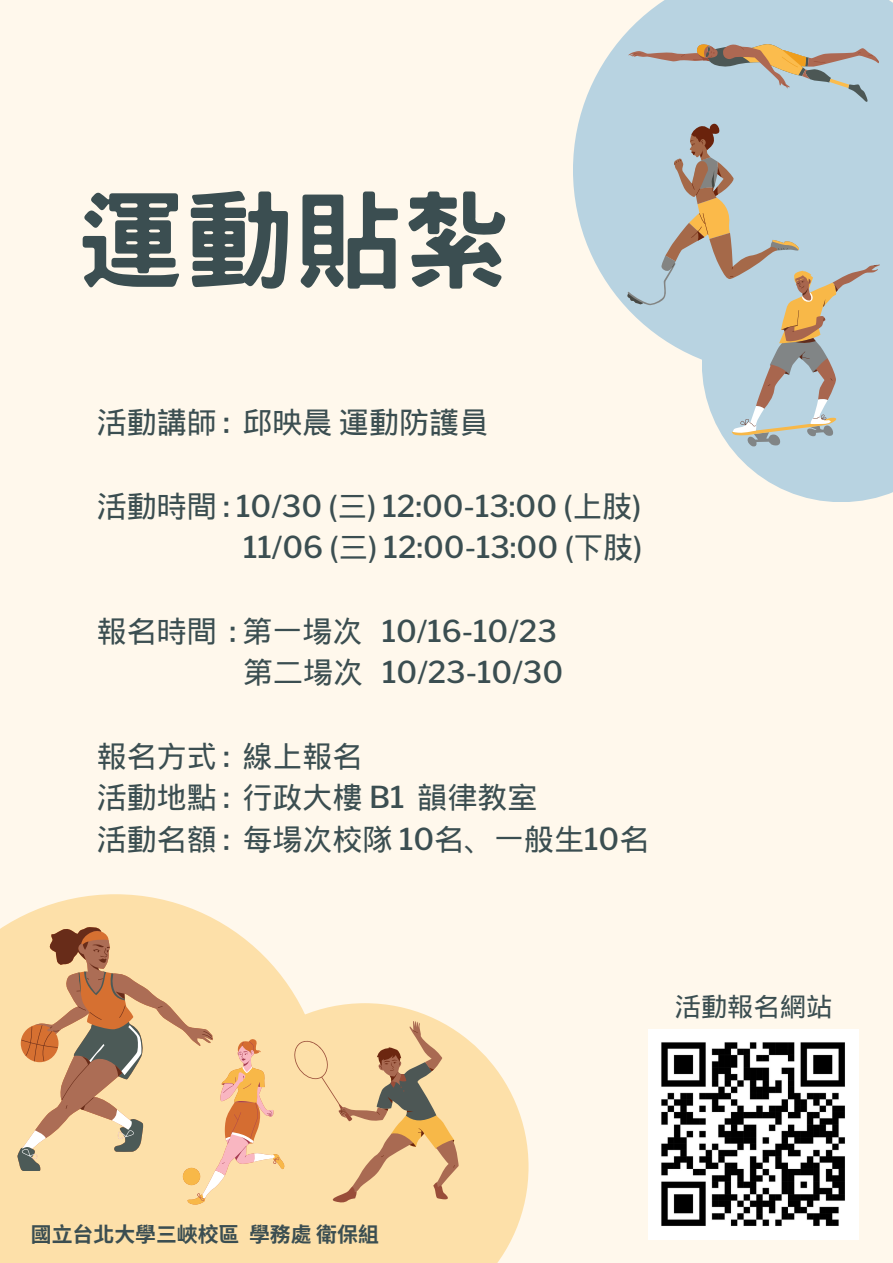
<style>
.page{position:relative;width:893px;height:1263px;background:#fff8ec}
.page>*{position:absolute;margin:0;border:0;box-sizing:border-box;transform-origin:0 0}
.t1{font:800 108.07px "Han Wang Hei";color:#3b4e51}
.t2{font:500 30px/41.6px "Libre Franklin";color:#3b4e51;text-align:right}
.t3{font:30px/41.6px "Wen Quan Yi Micro Hei";color:#3b4e51}
.t4{font:26.25px "Wen Quan Yi Micro Hei";color:#3b4e51}
.t5{font:700 20.85px "Noto Sans TC";color:#3b4e51}
.s1{font-family:"Libre Franklin";font-weight:500}
.s2{font-family:"Wen Quan Yi Micro Hei";font-weight:400}
</style>
<div class="page">
<svg style="left:0;top:894px;width:299px;height:369px;fill:#fde0a9"></svg>
<svg style="left:730px;top:374px;width:163px;height:128px;fill:#b8d3e1"></svg>
<svg style="left:573px;top:0;width:320px;height:374px;fill:#b8d3e1"></svg>
<svg style="left:627px;top:43px;width:252px;height:60px;background:#b5bebe"></svg>
<svg style="left:627px;top:122px;width:253px;height:325px;background:#bfcccf"></svg>
<svg style="left:201px;top:1003px;width:327px;height:260px;fill:#fde0a9"></svg>
<svg style="left:17px;top:926px;width:268px;height:279px;background:#e9c696"></svg>
<svg style="left:292px;top:1020px;width:167px;height:183px;background:#e8c896"></svg>
<img style="left:649px;top:1030px;width:209px;height:209px">
<p class="t1" style="left:77px;top:186px;width:434px">運動貼紮</p>
<h1 class="t3" style="left:97px;top:402px;width:394px">活動講師 <span class="s1">:</span> 邱映晨運動防護員</h1>
<p class="t2" style="left:97px;top:485px;width:547px"><span class="s2">活動時間</span> : 10/30 (<span class="s2">三</span>) 12:00-13:00 (<span class="s2">上肢</span>)<br>11/06 (<span class="s2">三</span>) 12:00-13:00 (<span class="s2">下肢</span>)</p>
<h3 class="t2" style="left:97px;top:610px;width:468px"><span class="s2">報名時間</span> : <span class="s2">第一場次</span> 10/16-10/23<span class="s2">第二場次</span> 10/23-10/30</h3>
<h3 class="t3" style="left:97px;top:735px;width:554px">報名方式 <span class="s1">:</span> 線上報名<br>活動地點 <span class="s1">:</span> 行政大樓 <span class="s1">B1</span> 韻律教室<br>活動名額 <span class="s1">:</span> 每場次校隊 <span class="s1">10</span>名、一般生<span class="s1">10</span>名</h3>
<h3 class="t4" style="left:675px;top:991px;width:159px">活動報名網站</h3>
<h2 class="t5" style="left:31px;top:1218px;width:349px">國立台北大學三峽校區學務處衛保組</h2>
</div>
